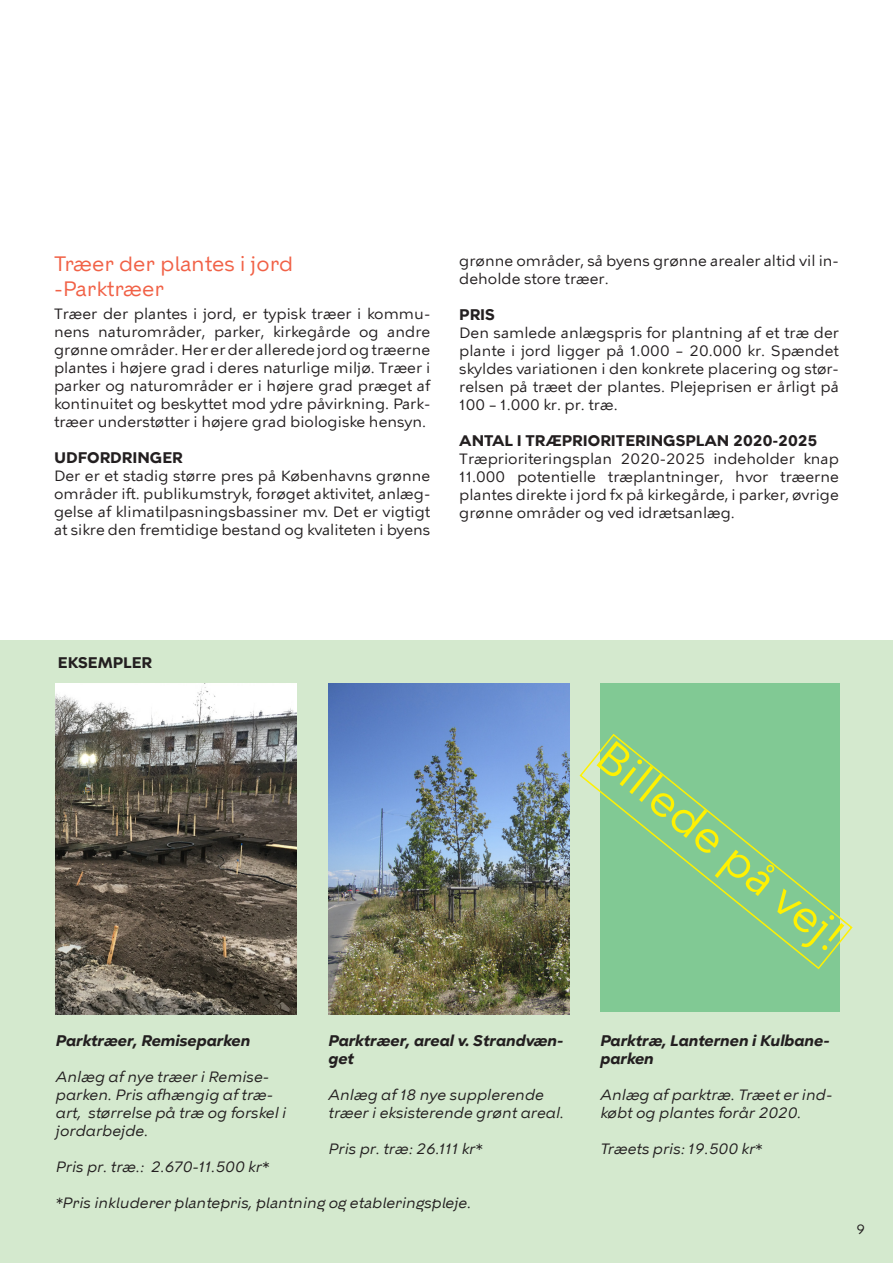
<style>
.page{position:relative;width:893px;height:1263px;background:#fff}
.page>*{position:absolute;margin:0;border:0;box-sizing:border-box;transform-origin:0 0}
.t1{font:45px "KBH Tekst";color:#fff101}
.t2{font:21px/25.2px "KBH";color:#f16146}
.t3{font:15px/18px "KBH Tekst";color:#231f20;text-align:justify}
.t4{font:italic 15px/18px "KBH Tekst";color:#231f20}
.t5{font:italic 700 15px/18px "KBH Tekst";color:#231f20}
.t6{font:700 15px "KBH Tekst";color:#231f20}
.t7{font:italic 15px "KBH";color:#231f20}
.t8{font:13.5px "KBH";color:#231f20}
</style>
<div class="page">
<div style="left:0;top:640px;width:893px;height:623px;background:#d4e9ce"></div>
<img style="left:329px;top:683px;width:240px;height:331px">
<img style="left:56px;top:683px;width:241px;height:331px">
<div style="left:600px;top:683px;width:240px;height:329px;background:#81c994"></div>
<svg style="left:579px;top:734px;width:274px;height:236px"></svg>
<h2 class="t2" style="left:54px;top:253px;width:241px">Træer der plantes i jord -Parktræer</h2>
<p class="t3" style="left:54px;top:306px;width:378px">Træer der plantes i jord, er typisk træer i kommu&shy;nens naturområder, parker, kirkegårde og andre grønne områder. Her er der allerede jord og træerne plantes i højere grad i deres naturlige miljø. Træer i parker og naturområder er i højere grad præget af kontinuitet og beskyttet mod ydre påvirkning. Park&shy;træer understøtter i højere grad biologiske hensyn.</p>
<p class="t6" style="left:54px;top:448px;width:130px">UDFORDRINGER</p>
<p class="t3" style="left:54px;top:468px;width:378px">Der er et stadig større pres på Københavns grønne områder ift. publikumstryk, forøget aktivitet, anlæg&shy;gelse af klimatilpasningsbassiner mv. Det er vigtigt at sikre den fremtidige bestand og kvaliteten i byens</p>
<p class="t3" style="left:459px;top:254px;width:381px">grønne områder, så byens grønne arealer altid vil in&shy;deholde store træer.</p>
<p class="t6" style="left:459px;top:306px;width:37px">PRIS</p>
<p class="t3" style="left:459px;top:326px;width:381px">Den samlede anlægspris for plantning af et træ der plante i jord ligger på 1.000 – 20.000 kr. Spændet skyldes variationen i den konkrete placering og stør&shy;relsen på træet der plantes. Plejeprisen er årligt på 100 – 1.000 kr. pr. træ.</p>
<p class="t6" style="left:459px;top:432px;width:360px">ANTAL I TRÆPRIORITERINGSPLAN 2020-2025</p>
<p class="t3" style="left:459px;top:452px;width:381px">Træprioriteringsplan 2020-2025 indeholder knap 11.000 potentielle træplantninger, hvor træerne plantes direkte i jord fx på kirkegårde, i parker, øvrige grønne områder og ved idrætsanlæg.</p>
<p class="t6" style="left:58px;top:654px;width:96px">EKSEMPLER</p>
<p class="t5" style="left:56px;top:1033px;width:196px">Parktræer, Remiseparken</p>
<p class="t4" style="left:56px;top:1069px;width:232px">Anlæg af nye træer i Remise&shy;parken. Pris afhængig af træ&shy;art, størrelse på træ og forskel i jordarbejde.</p>
<p class="t4" style="left:56px;top:1159px;width:214px">Pris pr. træ.: 2.670-11.500 kr*</p>
<p class="t5" style="left:329px;top:1034px;width:236px">Parktræer, areal v. Strandvæn&shy;get</p>
<p class="t4" style="left:329px;top:1087px;width:237px">Anlæg af 18 nye supplerende træer i eksisterende grønt areal.</p>
<p class="t4" style="left:329px;top:1141px;width:155px">Pris pr. træ: 26.111 kr*</p>
<p class="t7" style="left:56px;top:1197px;width:417px">*Pris inkluderer plantepris, plantning og etableringspleje.</p>
<h1 class="t1" style="left:614px;top:735px;width:304px;rotate:39deg">Billede på vej!</h1>
<p class="t5" style="left:600px;top:1033px;width:231px">Parktræ, Lanternen i Kulbane&shy;parken</p>
<p class="t4" style="left:600px;top:1087px;width:234px">Anlæg af parktræ. Træet er ind&shy;købt og plantes forår 2020.</p>
<p class="t4" style="left:600px;top:1141px;width:163px">Træets pris: 19.500 kr*</p>
<p class="t8" style="left:857px;top:1223px;width:10px">9</p>
</div>
